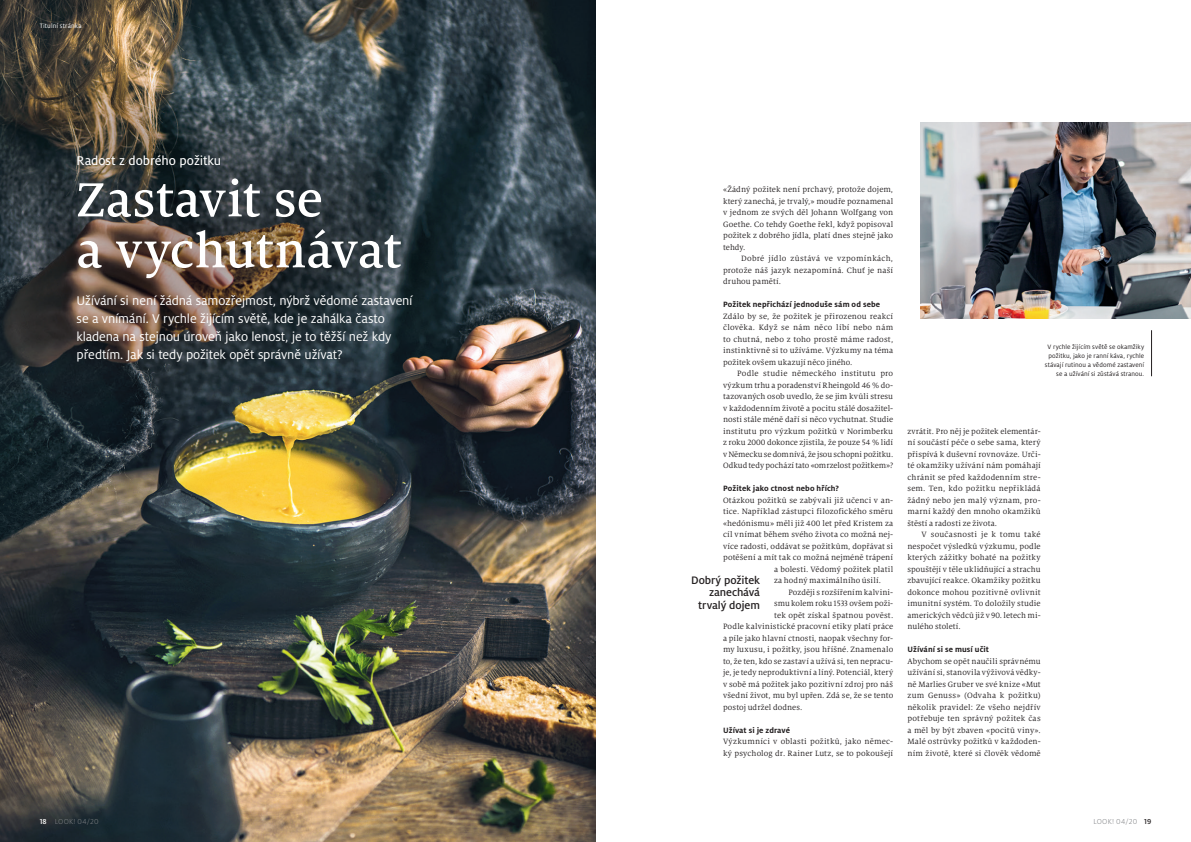
<style>
.page{position:relative;width:1191px;height:842px;background:#fff}
.page>*{position:absolute;margin:0;border:0;box-sizing:border-box;transform-origin:0 0}
.t1{font:500 53px/51px "Milo Serif Pro";color:#fff}
.t2{font:14px/18px "Milo Pro";letter-spacing:-.01em;color:#fff}
.t3{font:14px "Milo Pro Text";letter-spacing:-.005em;color:#fff}
.t4{font:500 12px/12.5px "Milo Pro";letter-spacing:-.01em;color:#231f20;text-align:right}
.t5{font:8.5px/11.5px "Milo Serif Pro";letter-spacing:.01em;color:#231f20;text-align:justify}
.t6{font:700 8.5px "Milo Pro";letter-spacing:.01em;color:#231f20}
.t7{font:300 8px "Milo Pro";letter-spacing:.03em;color:#808285}
.t8{font:7px/9px "Milo Pro";letter-spacing:.01em;color:#231f20;text-align:right}
.t9{font:7px "Milo Pro";letter-spacing:.015em;color:#fff}
.s1{font-weight:500;color:#231f20}
</style>
<div class="page">
<img style="left:0;top:0;width:595px;height:842px">
<img style="left:595px;top:0;width:1px;height:842px">
<img style="left:920px;top:123px;width:271px;height:195px">
<hr style="left:1151px;top:330px;width:1px;height:46px;background:#231f20">
<p class="t9" style="left:40px;top:22px;width:43px">Titulní stránka</p>
<h2 class="t3" style="left:77px;top:153px;width:146px">Radost z dobrého požitku</h2>
<h1 class="t1" style="left:77px;top:174px;width:326px">Zastavit se<br>a vychutnávat</h1>
<h2 class="t2" style="left:77px;top:292px;width:338px">Užívání si není žádná samozřejmost, nýbrž vědomé zastavení se a vnímání. V rychle žijícím světě, kde je zahálka často kladena na stejnou úroveň jako lenost, je to těžší než kdy předtím. Jak si tedy požitek opět správně užívat?</h2>
<p class="t7" style="left:40px;top:817px;width:60px"><span class="s1">18</span> LOOK! 04/20</p>
<p class="t5" style="left:723px;top:184px;width:172px">«Žádný požitek není prchavý, protože dojem, který zanechá, je trvalý,» moudře poznamenal v jednom ze svých děl Johann Wolfgang von Goethe. Co tehdy Goethe řekl, když popisoval požitek z dobrého jídla, platí dnes stejně jako tehdy.</p>
<p class="t5" style="left:723px;top:253px;width:172px;text-indent:18px">Dobré jídlo zůstává ve vzpomínkách, protože náš jazyk nezapomíná. Chuť je naší druhou pamětí.</p>
<p class="t6" style="left:723px;top:300px;width:159px">Požitek nepřichází jednoduše sám od sebe</p>
<p class="t5" style="left:723px;top:310px;width:172px">Zdálo by se, že požitek je přirozenou reakcí člověka. Když se nám něco líbí nebo nám to chutná, nebo z toho prostě máme radost, instinktivně si to užíváme. Výzkumy na téma požitek ovšem ukazují něco jiného.</p>
<p class="t5" style="left:723px;top:368px;width:172px;text-indent:14px">Podle studie německého institutu pro výzkum trhu a poradenství Rheingold 46 % do&shy;tazovaných osob uvedlo, že se jim kvůli stresu v každodenním životě a pocitu stálé dosažitel&shy;nosti stále méně daří si něco vychutnat. Studie institutu pro výzkum požitků v Norimberku z roku 2000 dokonce zjistila, že pouze 54 % lidí v Německu se domnívá, že jsou schopni požitku.<br>Odkud tedy pochází tato «omrzelost požitkem»?</p>
<p class="t6" style="left:723px;top:484px;width:117px">Požitek jako ctnost nebo hřích?</p>
<p class="t5" style="left:723px;top:494px;width:172px">Otázkou požitků se zabývali již učenci v an-</p>
<p class="t5" style="left:723px;top:506px;width:172px">tice. Například zástupci filozofického směru</p>
<p class="t5" style="left:723px;top:517px;width:172px">«hedónismu» měli již 400 let před Kristem za</p>
<p class="t5" style="left:723px;top:529px;width:172px">cíl vnímat během svého života co možná nej-</p>
<p class="t5" style="left:723px;top:540px;width:172px">více radosti, oddávat se požitkům, dopřávat si</p>
<p class="t5" style="left:723px;top:552px;width:172px">potěšení a mít tak co možná nejméně trápení</p>
<p class="t5" style="left:774px;top:563px;width:120px">a bolesti. Vědomý požitek platil</p>
<p class="t5" style="left:774px;top:575px;width:108px">za hodný maximálního úsilí.</p>
<p class="t5" style="left:788px;top:586px;width:106px">Později s rozšířením kalvini-</p>
<p class="t5" style="left:774px;top:598px;width:121px">smu kolem roku 1533 ovšem poži-</p>
<p class="t5" style="left:774px;top:609px;width:121px">tek opět získal špatnou pověst.</p>
<p class="t5" style="left:723px;top:621px;width:172px">Podle kalvinistické pracovní etiky platí práce</p>
<p class="t5" style="left:723px;top:632px;width:172px">a píle jako hlavní ctnosti, naopak všechny for-</p>
<p class="t5" style="left:723px;top:644px;width:172px">my luxusu, i požitky, jsou hříšné. Znamenalo</p>
<p class="t5" style="left:723px;top:655px;width:172px">to, že ten, kdo se zastaví a užívá si, ten nepracu-</p>
<p class="t5" style="left:723px;top:667px;width:172px">je, je tedy neproduktivní a líný. Potenciál, který</p>
<p class="t5" style="left:723px;top:678px;width:172px">v sobě má požitek jako pozitivní zdroj pro náš</p>
<p class="t5" style="left:723px;top:690px;width:172px">všední život, mu byl upřen. Zdá se, že se tento</p>
<p class="t5" style="left:723px;top:701px;width:81px">postoj udržel dodnes.</p>
<p class="t6" style="left:723px;top:725px;width:68px">Užívat si je zdravé</p>
<p class="t5" style="left:723px;top:736px;width:172px">Výzkumníci v oblasti požitků, jako němec&shy;ký psycholog dr. Rainer Lutz, se to pokoušejí</p>
<h3 class="t4" style="left:691px;top:574px;width:70px">Dobrý požitek zanechává trvalý dojem</h3>
<p class="t8" style="left:1045px;top:343px;width:101px">V rychle žijícím světě se okamžiky požitku, jako je ranní káva, rychle stávají rutinou a vědomé zastavení se a užívání si zůstává stranou.</p>
<p class="t5" style="left:907px;top:425px;width:135px">zvrátit. Pro něj je požitek elementár&shy;ní součástí péče o sebe sama, který přispívá k duševní rovnováze. Urči&shy;té okamžiky užívání nám pomáhají chránit se před každodenním stre&shy;sem. Ten, kdo požitku nepřikládá žádný nebo jen malý význam, pro&shy;marní každý den mnoho okamžiků štěstí a radosti ze života.</p>
<p class="t5" style="left:907px;top:529px;width:135px;text-indent:14px">V současnosti je k tomu také nespočet výsledků výzkumu, podle kterých zážitky bohaté na požitky spouštějí v těle uklidňující a strachu zbavující reakce. Okamžiky požitku dokonce mohou pozitivně ovlivnit imunitní systém. To doložily studie amerických vědců již v 90. letech mi&shy;nulého století.</p>
<p class="t6" style="left:907px;top:645px;width:83px">Užívání si se musí učit</p>
<p class="t5" style="left:907px;top:655px;width:135px">Abychom se opět naučili správnému užívání si, stanovila výživová vědky&shy;ně Marlies Gruber ve své knize «Mut zum Genuss» (Odvaha k požitku) několik pravidel: Ze všeho nejdřív potřebuje ten správný požitek čas a měl by být zbaven «pocitů viny».<br>Malé ostrůvky požitků v každoden&shy;ním životě, které si člověk vědomě</p>
<p class="t7" style="left:1093px;top:817px;width:59px">LOOK! 04/20 <span class="s1">19</span></p>
</div>
